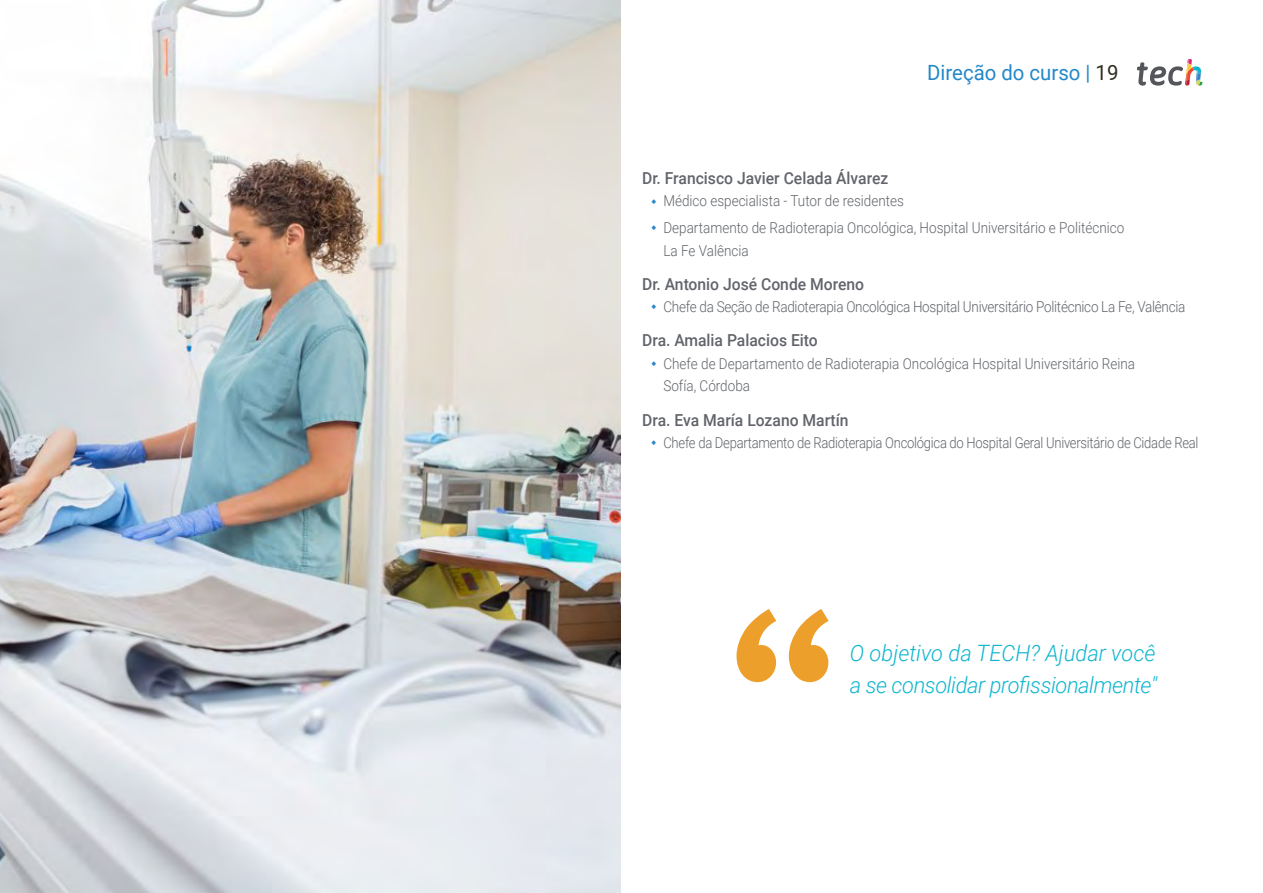
<style>
.page{position:relative;width:1263px;height:893px;background:#fff}
.page>*{position:absolute;margin:0;border:0;box-sizing:border-box;transform-origin:0 0}
.t1{font:italic 300 22.5px/31.5px "Roboto";letter-spacing:-.02em;color:#0fb6cf}
.t2{font:21px "Roboto";color:#2488c9}
.t3{font:500 16.5px "Roboto";color:#61646a;scale:.95 1}
.t4{font:300 15px/26.7px "Roboto";color:#61646a;scale:.9 1}
.t5{font:300 15px "Roboto";letter-spacing:-.02em;color:#61646a;scale:.87 1}
.t6{font:300 15px "Roboto";letter-spacing:-.02em;color:#61646a;scale:.9 1}
.s1{color:#312e20}
</style>
<div class="page">
<img style="left:0;top:0;width:621px;height:893px">
<svg style="left:1137px;top:59px;width:65px;height:27px"></svg>
<svg style="left:736px;top:609px;width:93px;height:73px"></svg>
<h2 class="t2" style="left:927px;top:57px;width:193px">Direção do curso | <span class="s1">19</span></h2>
<p class="t3" style="left:642px;top:166px;width:261px">Dr. Francisco Javier Celada Álvarez</p>
<p class="t4" style="left:663px;top:187px;width:513px">Médico especialista - Tutor de residentes<br>Departamento de Radioterapia Oncológica, Hospital Universitário e Politécnico</p>
<p class="t4" style="left:663px;top:236px;width:96px">La Fe Valência</p>
<p class="t3" style="left:642px;top:272px;width:235px">Dr. Antonio José Conde Moreno</p>
<p class="t6" style="left:663px;top:296px;width:581px">Chefe da Seção de Radioterapia Oncológica Hospital Universitário Politécnico La Fe, Valência</p>
<p class="t3" style="left:642px;top:329px;width:186px">Dra. Amalia Palacios Eito</p>
<p class="t4" style="left:663px;top:352px;width:525px;line-height:22.5px">Chefe de Departamento de Radioterapia Oncológica Hospital Universitário Reina<br>Sofía, Córdoba</p>
<p class="t3" style="left:642px;top:408px;width:219px">Dra. Eva María Lozano Martín</p>
<p class="t5" style="left:663px;top:432px;width:617px">Chefe da Departamento de Radioterapia Oncológica do Hospital Geral Universitário de Cidade Real</p>
<h1 class="t1" style="left:850px;top:637px;width:309px">O objetivo da TECH? Ajudar você a se consolidar profissionalmente"</h1>
</div>
